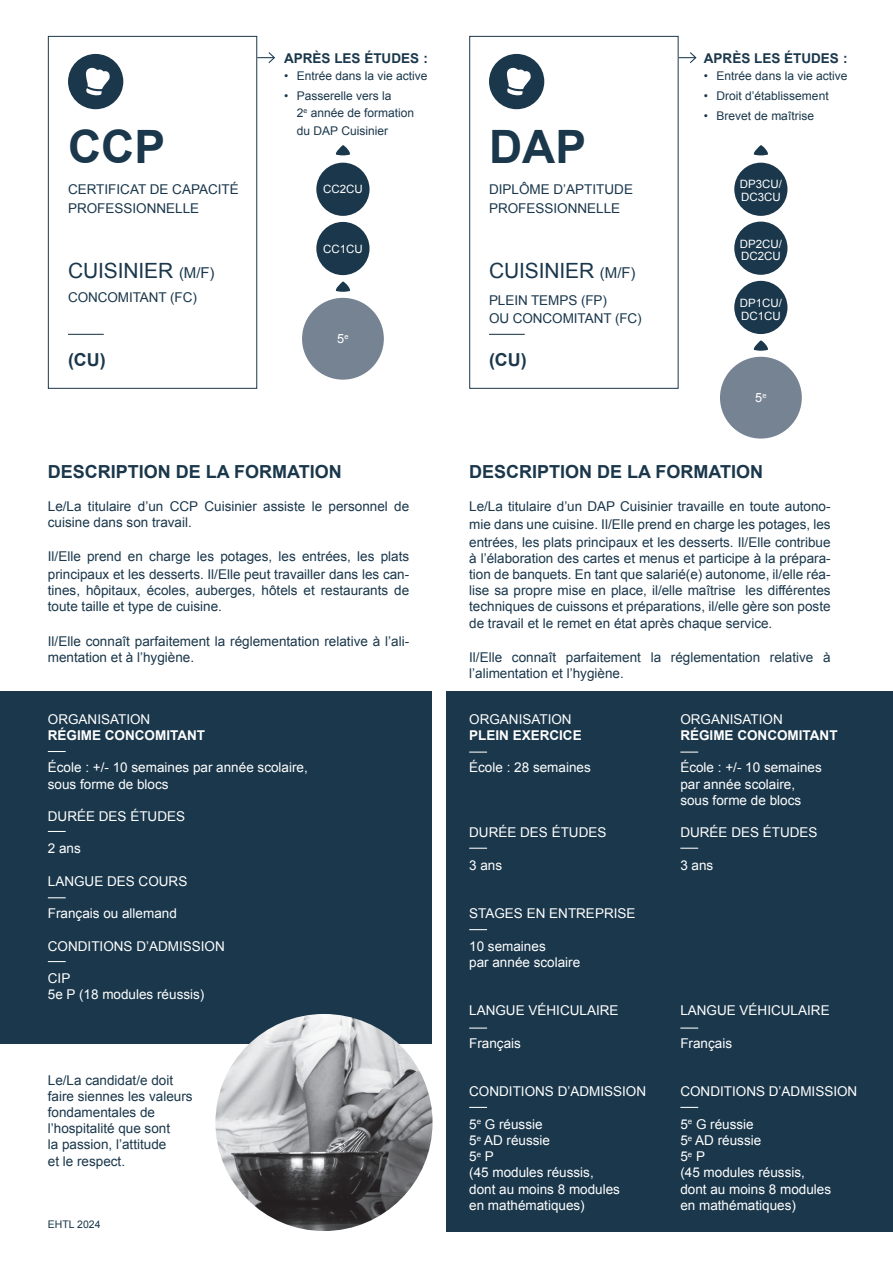
<style>
.page{position:relative;width:893px;height:1263px;background:#fff}
.page>*{position:absolute;margin:0;border:0;box-sizing:border-box;transform-origin:0 0}
.t1{font:700 46.05px "Arial";color:#1a374b}
.t2{font:21px "Arial";letter-spacing:-.005em;color:#1a374b}
.t3{font:700 18px "Arial";color:#1a374b}
.t4{font:700 17.85px "Arial";color:#1a374b}
.t5{font:13.5px/16.2px "Arial";color:#1a374b}
.t6{font:13.5px/16.2px "Arial";color:#fff}
.t7{font:700 13.5px "Arial";color:#fff}
.t8{font:700 13.5px "Arial";color:#1a374b}
.t9{font:12.75px "Arial";color:#fff}
.t10{font:12px/17.2px "Arial";color:#1a374b}
.t11{font:11.55px/12.8px "Arial";color:#fff}
.t12{font:10.5px "Arial";color:#1a374b}
.s1{font-size:15px}
</style>
<div class="page">
<hr style="left:68px;top:334px;width:36px;height:1px;background:#1a374b">
<div style="left:68px;top:54px;width:55px;height:55px;background:#1a374b;border-radius:50%"></div>
<svg style="left:86px;top:68px;width:24px;height:27px"></svg>
<div style="left:489px;top:54px;width:55px;height:55px;background:#1a374b;border-radius:50%"></div>
<svg style="left:506px;top:68px;width:25px;height:27px"></svg>
<svg style="left:335px;top:145px;width:15px;height:11px"></svg>
<div style="left:302px;top:298px;width:82px;height:82px;background:#768393;border-radius:50%"></div>
<svg style="left:335px;top:281px;width:15px;height:11px"></svg>
<div style="left:316px;top:163px;width:54px;height:53px;background:#1a374b;border-radius:50%"></div>
<div style="left:316px;top:222px;width:54px;height:53px;background:#1a374b;border-radius:50%"></div>
<hr style="left:489px;top:334px;width:36px;height:1px;background:#1a374b">
<svg style="left:753px;top:145px;width:15px;height:11px"></svg>
<div style="left:720px;top:357px;width:82px;height:82px;background:#768393;border-radius:50%"></div>
<svg style="left:753px;top:340px;width:15px;height:11px"></svg>
<div style="left:734px;top:163px;width:53px;height:53px;background:#1a374b;border-radius:50%"></div>
<div style="left:734px;top:222px;width:53px;height:53px;background:#1a374b;border-radius:50%"></div>
<div style="left:734px;top:281px;width:53px;height:53px;background:#1a374b;border-radius:50%"></div>
<div style="left:0;top:691px;width:431px;height:353px;background:#1a374b"></div>
<div style="left:446px;top:691px;width:447px;height:540px;background:#1a374b"></div>
<svg style="left:48px;top:831px;width:18px;height:1px"></svg>
<svg style="left:48px;top:897px;width:18px;height:1px"></svg>
<svg style="left:48px;top:961px;width:18px;height:1px"></svg>
<svg style="left:48px;top:751px;width:18px;height:1px"></svg>
<svg style="left:469px;top:848px;width:18px;height:1px"></svg>
<svg style="left:680px;top:848px;width:18px;height:1px"></svg>
<svg style="left:469px;top:929px;width:18px;height:1px"></svg>
<svg style="left:469px;top:1027px;width:18px;height:1px"></svg>
<svg style="left:680px;top:1027px;width:18px;height:1px"></svg>
<svg style="left:680px;top:1107px;width:18px;height:1px"></svg>
<svg style="left:469px;top:1107px;width:18px;height:1px"></svg>
<svg style="left:469px;top:751px;width:18px;height:2px"></svg>
<svg style="left:680px;top:751px;width:18px;height:2px"></svg>
<div style="left:48px;top:36px;width:209px;height:353px;border:1px solid #1a374b"></div>
<div style="left:469px;top:36px;width:210px;height:353px;border:1px solid #1a374b"></div>
<svg style="left:679px;top:52px;width:18px;height:11px"></svg>
<svg style="left:257px;top:51px;width:18px;height:13px"></svg>
<img style="left:215px;top:1014px;width:217px;height:217px;border-radius:109px">
<h1 class="t1" style="left:68px;top:117px;width:99px">CCP</h1>
<p class="t5" style="left:68px;top:179px;width:172px;line-height:19.8px">CERTIFICAT DE CAPACITÉ<br>PROFESSIONNELLE</p>
<h2 class="t2" style="left:68px;top:257px;width:148px">CUISINIER <span class="s1">(M/F)</span></h2>
<p class="t5" style="left:68px;top:289px;width:130px">CONCOMITANT (FC)</p>
<h3 class="t4" style="left:68px;top:347px;width:39px">(CU)</h3>
<p class="t8" style="left:284px;top:49px;width:145px">APRÈS LES ÉTUDES :</p>
<p class="t10" style="left:284px;top:67px;width:145px">• Entrée dans la vie active</p>
<p class="t10" style="left:297px;top:87px;width:119px;text-indent:-13px">• Passerelle vers la<br>2<sup>e</sup> année de formation du DAP Cuisinier</p>
<p class="t11" style="left:323px;top:183px;width:41px">CC2CU</p>
<p class="t11" style="left:323px;top:242px;width:41px">CC1CU</p>
<p class="t9" style="left:337px;top:330px;width:13px">5<sup>e</sup></p>
<h3 class="t3" style="left:48px;top:460px;width:295px">DESCRIPTION DE LA FORMATION</h3>
<p class="t5" style="left:48px;top:498px;width:363px">Le/La titulaire d’un CCP Cuisinier assiste le personnel de cuisine dans son travail.</p>
<p class="t5" style="left:48px;top:547px;width:363px;line-height:18px">Il/Elle prend en charge les potages, les entrées, les plats principaux et les desserts. Il/Elle peut travailler dans les can-</p>
<p class="t5" style="left:48px;top:582px;width:363px">tines, hôpitaux, écoles, auberges, hôtels et restaurants de toute taille et type de cuisine.</p>
<p class="t5" style="left:48px;top:633px;width:363px">Il/Elle connaît parfaitement la réglementation relative à l’ali&shy;mentation et à l’hygiène.</p>
<p class="t6" style="left:48px;top:711px;width:104px">ORGANISATION</p>
<p class="t7" style="left:48px;top:726px;width:159px">RÉGIME CONCOMITANT</p>
<p class="t6" style="left:48px;top:760px;width:261px">École : +/- 10 semaines par année scolaire, sous forme de blocs</p>
<p class="t6" style="left:48px;top:808px;width:139px">DURÉE DES ÉTUDES</p>
<p class="t6" style="left:48px;top:841px;width:35px">2 ans</p>
<p class="t6" style="left:48px;top:873px;width:141px">LANGUE DES COURS</p>
<p class="t6" style="left:48px;top:905px;width:131px">Français ou allemand</p>
<p class="t6" style="left:48px;top:938px;width:179px">CONDITIONS D’ADMISSION</p>
<p class="t6" style="left:48px;top:970px;width:158px">CIP<br>5e P (18 modules réussis)</p>
<p class="t5" style="left:48px;top:1072px;width:146px">Le/La candidat/e doit faire siennes les valeurs fondamentales de l’hospitalité que sont<br>la passion, l’attitude<br>et le respect.</p>
<p class="t12" style="left:48px;top:1217px;width:54px">EHTL 2024</p>
<h1 class="t1" style="left:489px;top:117px;width:99px">DAP</h1>
<p class="t5" style="left:489px;top:179px;width:146px;line-height:19.8px">DIPLÔME D’APTITUDE<br>PROFESSIONNELLE</p>
<h2 class="t2" style="left:489px;top:257px;width:148px">CUISINIER <span class="s1">(M/F)</span></h2>
<p class="t5" style="left:489px;top:291px;width:154px;line-height:18px">PLEIN TEMPS (FP)<br>OU CONCOMITANT (FC)</p>
<h3 class="t4" style="left:489px;top:348px;width:39px">(CU)</h3>
<p class="t8" style="left:704px;top:49px;width:145px">APRÈS LES ÉTUDES :</p>
<p class="t10" style="left:704px;top:67px;width:145px">• Entrée dans la vie active</p>
<p class="t10" style="left:704px;top:87px;width:126px">• Droit d’établissement</p>
<p class="t10" style="left:704px;top:108px;width:112px">• Brevet de maîtrise</p>
<p class="t11" style="left:740px;top:178px;width:44px">DP3CU/<br>DC3CU</p>
<p class="t11" style="left:740px;top:237px;width:44px">DP2CU/<br>DC2CU</p>
<p class="t11" style="left:740px;top:297px;width:44px">DP1CU/<br>DC1CU</p>
<p class="t9" style="left:755px;top:389px;width:13px">5<sup>e</sup></p>
<h3 class="t3" style="left:469px;top:460px;width:295px">DESCRIPTION DE LA FORMATION</h3>
<p class="t5" style="left:469px;top:497px;width:363px;line-height:18px;text-align:justify">Le/La titulaire d’un DAP Cuisinier travaille en toute autono&shy;mie dans une cuisine. Il/Elle prend en charge les potages, les entrées, les plats principaux et les desserts. Il/Elle contribue</p>
<p class="t5" style="left:469px;top:550px;width:363px;text-align:justify">à l’élaboration des cartes et menus et participe à la prépara&shy;tion de banquets. En tant que salarié(e) autonome, il/elle réa&shy;lise sa propre mise en place, il/elle maîtrise les différentes techniques de cuissons et préparations, il/elle gère son poste de travail et le remet en état après chaque service.</p>
<p class="t5" style="left:469px;top:649px;width:363px">Il/Elle connaît parfaitement la réglementation relative à l’alimentation et l’hygiène.</p>
<p class="t6" style="left:680px;top:711px;width:104px">ORGANISATION</p>
<p class="t7" style="left:680px;top:726px;width:159px">RÉGIME CONCOMITANT</p>
<p class="t6" style="left:680px;top:760px;width:143px">École : +/- 10 semaines par année scolaire, sous forme de blocs</p>
<p class="t6" style="left:680px;top:824px;width:139px">DURÉE DES ÉTUDES</p>
<p class="t6" style="left:680px;top:857px;width:35px">3 ans</p>
<p class="t6" style="left:469px;top:711px;width:104px">ORGANISATION</p>
<p class="t7" style="left:469px;top:726px;width:114px">PLEIN EXERCICE</p>
<p class="t6" style="left:469px;top:760px;width:123px">École : 28 semaines</p>
<p class="t6" style="left:469px;top:824px;width:139px">DURÉE DES ÉTUDES</p>
<p class="t6" style="left:469px;top:857px;width:35px">3 ans</p>
<p class="t6" style="left:469px;top:905px;width:168px">STAGES EN ENTREPRISE</p>
<p class="t6" style="left:469px;top:938px;width:113px">10 semaines<br>par année scolaire</p>
<p class="t6" style="left:469px;top:1003px;width:151px">LANGUE VÉHICULAIRE</p>
<p class="t6" style="left:469px;top:1035px;width:53px">Français</p>
<p class="t6" style="left:469px;top:1084px;width:179px">CONDITIONS D’ADMISSION</p>
<p class="t6" style="left:469px;top:1116px;width:152px">5<sup>e</sup> G réussie<br>5<sup>e</sup> AD réussie<br>5<sup>e</sup> P<br>(45 modules réussis, dont au moins 8 modules en mathématiques)</p>
<p class="t6" style="left:680px;top:1003px;width:151px">LANGUE VÉHICULAIRE</p>
<p class="t6" style="left:680px;top:1035px;width:53px">Français</p>
<p class="t6" style="left:680px;top:1084px;width:179px">CONDITIONS D’ADMISSION</p>
<p class="t6" style="left:680px;top:1116px;width:152px">5<sup>e</sup> G réussie<br>5<sup>e</sup> AD réussie<br>5<sup>e</sup> P<br>(45 modules réussis, dont au moins 8 modules en mathématiques)</p>
</div>
